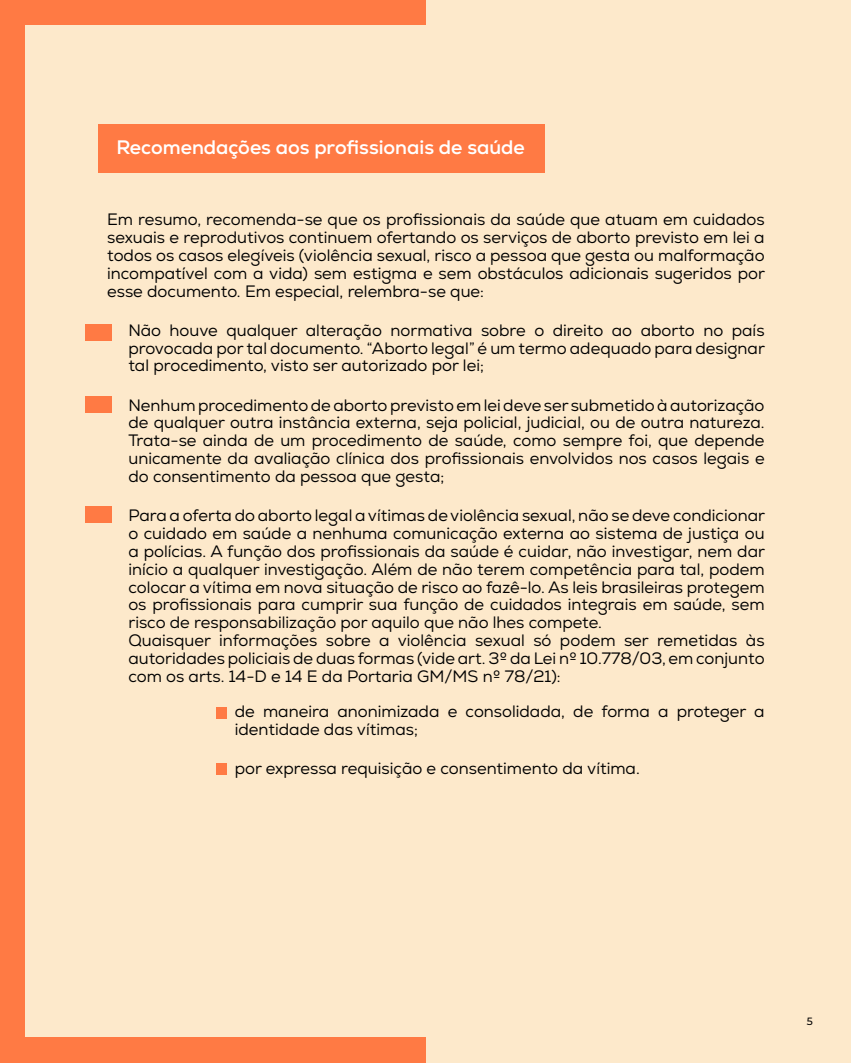
<style>
.page{position:relative;width:851px;height:1063px;background:#fff}
.page>*{position:absolute;margin:0;border:0;box-sizing:border-box;transform-origin:0 0}
.t1{font:700 19.5px "Nexa";color:#fff}
.t2{font:16.5px/17.9px "Nexa";color:#000;text-align:justify}
.t3{font:500 10.5px "Montserrat";color:#000}
</style>
<div class="page">
<div style="left:425px;top:0;width:425px;height:1063px;background:#fde9cb"></div>
<div style="left:0;top:0;width:425px;height:1063px;background:#ff7a44"></div>
<div style="left:26px;top:26px;width:799px;height:1011px;background:#fde9cb"></div>
<div style="left:98px;top:124px;width:446px;height:49px;background:#ff7a44"></div>
<div style="left:85px;top:324px;width:26px;height:16px;background:#ff7a44"></div>
<div style="left:85px;top:397px;width:26px;height:16px;background:#ff7a44"></div>
<div style="left:85px;top:507px;width:26px;height:16px;background:#ff7a44"></div>
<div style="left:216px;top:763px;width:10px;height:12px;background:#ff7a44"></div>
<div style="left:216px;top:707px;width:10px;height:12px;background:#ff7a44"></div>
<p class="t1" style="left:116px;top:135px;width:410px">Recomendações aos profissionais de saúde</p>
<p class="t2" style="left:107px;top:211px;width:659px">Em resumo, recomenda-se que os profissionais da saúde que atuam em cuidados sexuais e reprodutivos continuem ofertando os serviços de aborto previsto em lei a todos os casos elegíveis (violência sexual, risco a pessoa que gesta ou malformação incompatível com a vida) sem estigma e sem obstáculos adicionais sugeridos por esse documento. Em especial, relembra-se que:</p>
<p class="t2" style="left:128px;top:321px;width:638px">Não houve qualquer alteração normativa sobre o direito ao aborto no país provocada por tal documento. “Aborto legal” é um termo adequado para designar tal procedimento, visto ser autorizado por lei;</p>
<p class="t2" style="left:128px;top:396px;width:637px">Nenhum procedimento de aborto previsto em lei deve ser submetido à autorização de qualquer outra instância externa, seja policial, judicial, ou de outra natureza.<br>Trata-se ainda de um procedimento de saúde, como sempre foi, que depende unicamente da avaliação clínica dos profissionais envolvidos nos casos legais e do consentimento da pessoa que gesta;</p>
<p class="t2" style="left:128px;top:507px;width:638px;text-align:left">Para a oferta do aborto legal a vítimas de violência sexual, não se deve condicionar o cuidado em saúde a nenhuma comunicação externa ao sistema de justiça ou a polícias. A função dos profissionais da saúde é cuidar, não investigar, nem dar início a qualquer investigação. Além de não terem competência para tal, podem colocar a vítima em nova situação de risco ao fazê-lo. As leis brasileiras protegem os profissionais para cumprir sua função de cuidados integrais em saúde, sem risco de responsabilização por aquilo que não lhes compete.<br>Quaisquer informações sobre a violência sexual só podem ser remetidas às autoridades policiais de duas formas (vide art. 3º da Lei nº 10.778/03, em conjunto com os arts. 14-D e 14 E da Portaria GM/MS nº 78/21):</p>
<p class="t2" style="left:235px;top:703px;width:531px">de maneira anonimizada e consolidada, de forma a proteger a identidade das vítimas;</p>
<p class="t2" style="left:235px;top:760px;width:406px">por expressa requisição e consentimento da vítima.</p>
<p class="t3" style="left:806px;top:1014px;width:8px">5</p>
</div>
